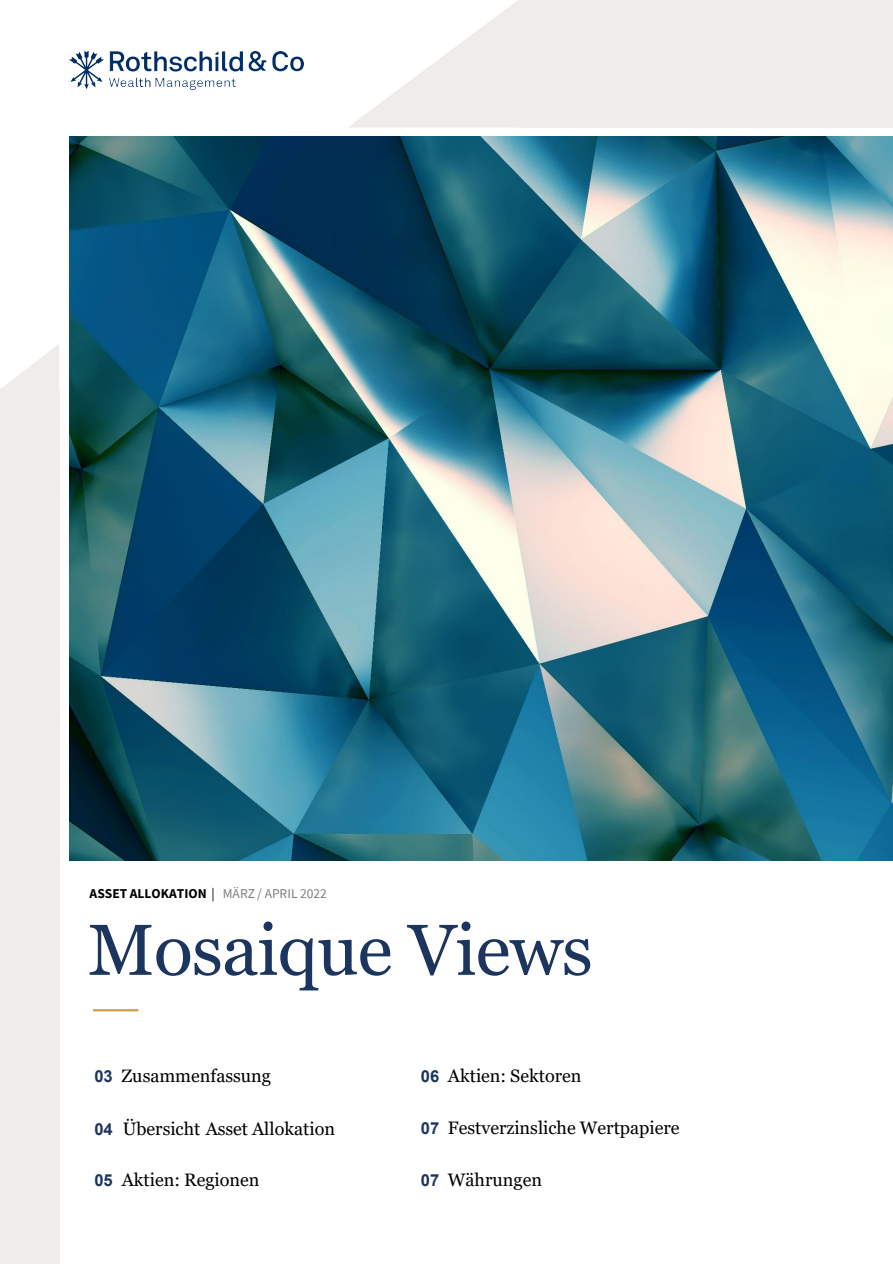
<style>
.page{position:relative;width:893px;height:1264px;background:#fff}
.page>*{position:absolute;margin:0;border:0;box-sizing:border-box;transform-origin:0 0}
.t1{font:72px "Georgia";letter-spacing:-.01em;color:#1c355e}
.t2{font:18px "Georgia";color:#000}
.t3{font:700 13.5px "Source Sans Pro";color:#000}
.s1{font-weight:400}
.s2{font-weight:400;color:#7f7f7f}
.s3{font-family:"Arial";font-weight:700;font-size:16.5px;color:#1c355e}
</style>
<div class="page">
<img style="left:69px;top:136px;width:823px;height:724px">
<div style="left:0;top:388px;width:59px;height:875px;background:#efecea"></div>
<img style="left:109px;top:52px;width:194px;height:38px">
<svg style="left:69px;top:51px;width:35px;height:38px"></svg>
<div style="left:518px;top:0;width:374px;height:127px;background:#efecea"></div>
<svg style="left:2px;top:344px;width:57px;height:44px"></svg>
<svg style="left:349px;top:0;width:169px;height:127px"></svg>
<hr style="left:93px;top:1008px;width:45px;height:3px;background:#cc9f53">
<p class="t3" style="left:90px;top:884px;width:239px">ASSET ALLOKATION <span class="s1">|</span> <span class="s2">MÄRZ / APRIL 2022</span></p>
<p class="t1" style="left:88px;top:906px;width:506px">Mosaique Views</p>
<p class="t2" style="left:94px;top:1064px;width:178px"><span class="s3">03</span> Zusammenfassung</p>
<p class="t2" style="left:94px;top:1117px;width:242px"><span class="s3">04</span> Übersicht Asset Allokation</p>
<p class="t2" style="left:94px;top:1168px;width:166px"><span class="s3">05</span> Aktien: Regionen</p>
<p class="t2" style="left:421px;top:1064px;width:162px"><span class="s3">06</span> Aktien: Sektoren</p>
<p class="t2" style="left:421px;top:1116px;width:260px"><span class="s3">07</span> Festverzinsliche Wertpapiere</p>
<p class="t2" style="left:421px;top:1168px;width:122px"><span class="s3">07</span> Währungen</p>
</div>
